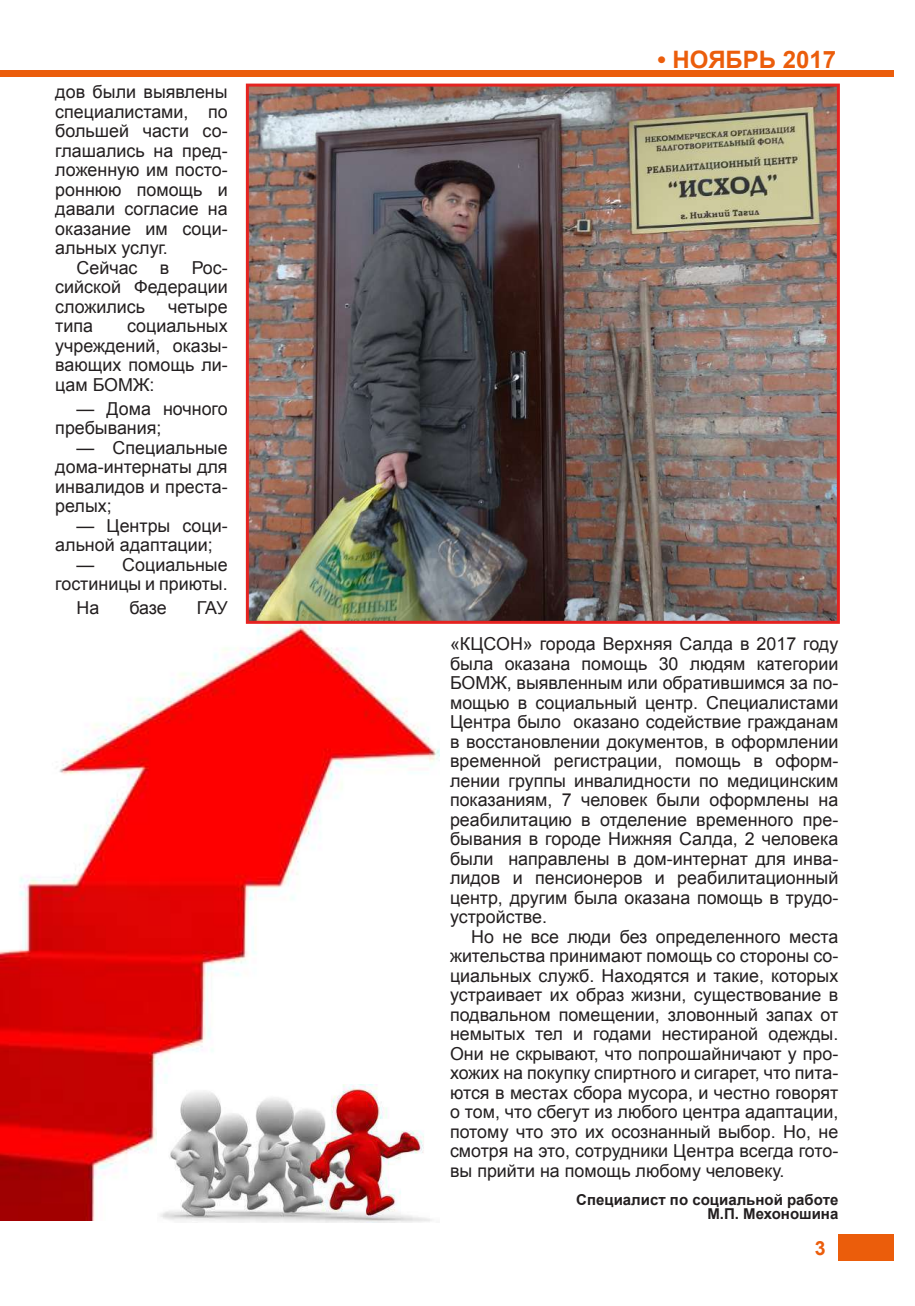
<style>
.page{position:relative;width:915px;height:1306px;background:#fff}
.page>*{position:absolute;margin:0;border:0;box-sizing:border-box;transform-origin:0 0}
.t1{font:700 24px "Arial";color:#eb5d0b}
.t2{font:700 19.5px "Arial";color:#eb5d0b}
.t3{font:17.85px/19.5px "Arial";color:#231f20;text-align:justify}
.t4{font:700 15px/13.5px "Arial";color:#231f20;text-align:right}
</style>
<div class="page">
<div style="left:838px;top:1234px;width:55px;height:27px;background:#eb5d0b"></div>
<div style="left:0;top:70px;width:893px;height:6px;background:#eb5d0b"></div>
<img style="left:0;top:624px;width:439px;height:596px">
<img style="left:250px;top:88px;width:585px;height:532px">
<div style="left:246px;top:84px;width:593px;height:540px;border:3px solid #e52320"></div>
<img style="left:158px;top:1084px;width:281px;height:138px">
<p class="t3" style="left:55px;top:82px;width:174px">дов были выявлены специалистами, по большей части со&shy;глашались на пред&shy;ложенную им посто&shy;роннюю помощь и давали согласие на оказание им соци&shy;альных услуг.</p>
<p class="t3" style="left:55px;top:258px;width:174px;text-indent:21px">Сейчас в Рос&shy;сийской Федерации сложились</p>
<p class="t3" style="left:168px;top:297px;width:61px">четыре</p>
<p class="t3" style="left:55px;top:316px;width:174px;text-indent:72px">социальных учреждений, оказы&shy;вающих помощь ли&shy;цам БОМЖ:</p>
<p class="t3" style="left:55px;top:399px;width:174px;text-indent:21px">— Дома ночного пребывания;</p>
<p class="t3" style="left:55px;top:438px;width:174px;text-indent:21px">— Специальные дома-интернаты для инвалидов и преста&shy;релых;</p>
<p class="t3" style="left:55px;top:516px;width:174px;text-indent:21px">— Центры соци&shy;альной адаптации;</p>
<p class="t3" style="left:55px;top:555px;width:174px;text-align:right">— Социальные гостиницы и приюты.</p>
<p class="t3" style="left:77px;top:598px;width:24px">На</p>
<p class="t3" style="left:129px;top:598px;width:39px">базе</p>
<p class="t3" style="left:197px;top:598px;width:32px">ГАУ</p>
<p class="t3" style="left:55px;top:316px;width:39px">типа</p>
<h1 class="t1" style="left:657px;top:44px;width:180px">• НОЯБРЬ 2017</h1>
<p class="t3" style="left:450px;top:634px;width:389px">«КЦСОН» города Верхняя Салда в 2017 году была оказана помощь 30 людям категории БОМЖ, выявленным или обратившимся за по&shy;мощью в социальный центр. Специалистами Центра было оказано содействие гражданам в восстановлении документов, в оформлении временной регистрации, помощь в оформ&shy;лении группы инвалидности по медицинским показаниям, 7 человек были оформлены на реабилитацию в отделение временного пре&shy;бывания в городе Нижняя Салда, 2 человека были направлены в дом-интернат для инва&shy;лидов и пенсионеров и реабилитационный центр, другим была оказана помощь в трудо&shy;устройстве.</p>
<p class="t3" style="left:450px;top:926px;width:389px;text-indent:21px">Но не все люди без определенного места жительства принимают помощь со стороны со&shy;циальных служб. Находятся и такие, которых устраивает их образ жизни, существование в подвальном помещении, зловонный запах от немытых тел и годами нестираной одежды.<br>Они не скрывают, что попрошайничают у про&shy;хожих на покупку спиртного и сигарет, что пита&shy;ются в местах сбора мусора, и честно говорят о том, что сбегут из любого центра адаптации, потому что это их осознанный выбор. Но, не смотря на это, сотрудники Центра всегда гото&shy;вы прийти на помощь любому человеку.</p>
<p class="t4" style="left:576px;top:1193px;width:263px">Специалист по социальной работе<br>М.П. Мехоношина</p>
<p class="t2" style="left:814px;top:1235px;width:12px">3</p>
</div>
